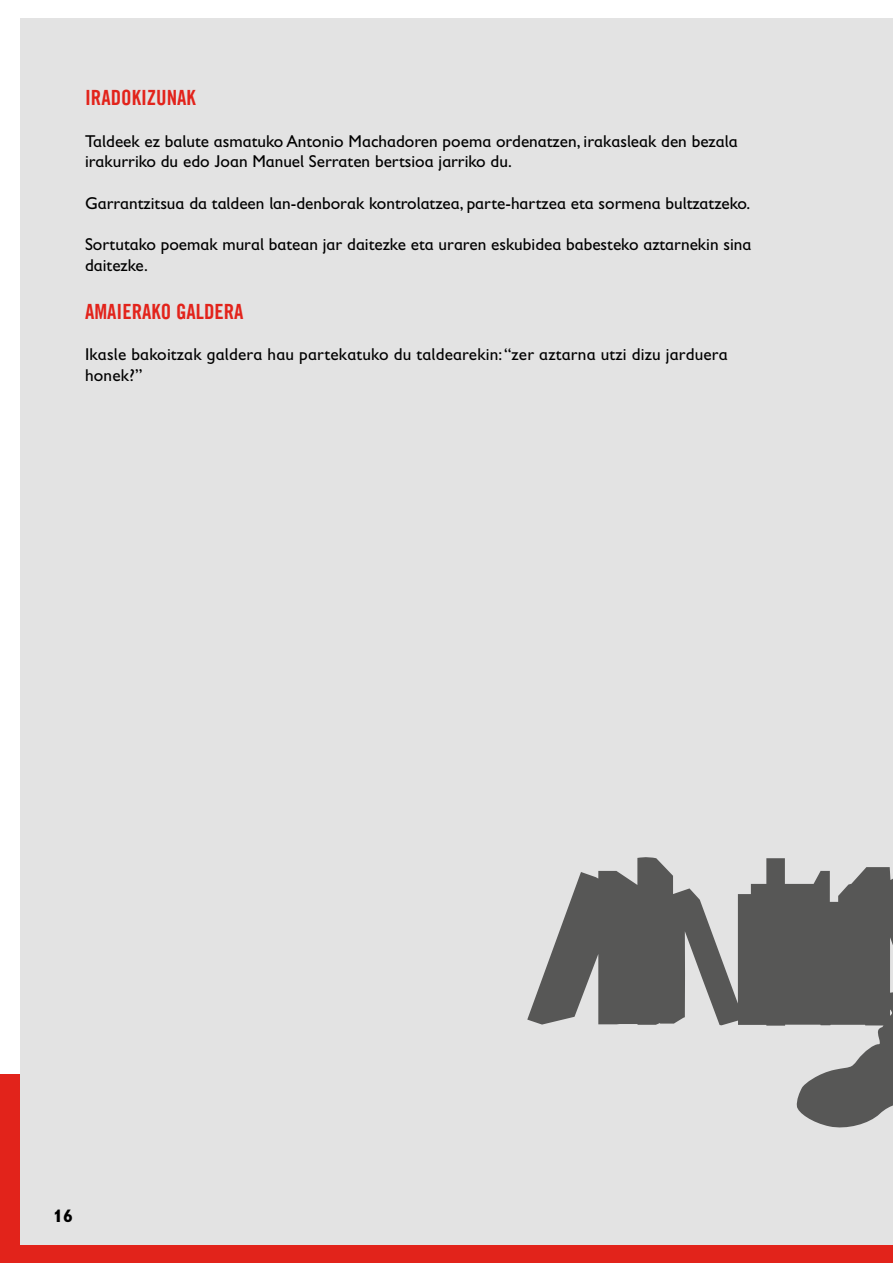
<style>
.page{position:relative;width:893px;height:1263px;background:#fff}
.page>*{position:absolute;margin:0;border:0;box-sizing:border-box;transform-origin:0 0}
.t1{font:21px "Trade Gothic LT Com Bd Cn 20";color:#e2231b}
.t2{font:700 18px "Gill Sans Infant Std";color:#000}
.t3{font:17.25px/20.7px "Gill Sans Infant Std";color:#000}
</style>
<div class="page">
<div style="left:0;top:1074px;width:893px;height:189px;background:#e2231b"></div>
<div style="left:20px;top:18px;width:873px;height:1227px;background:#e3e3e3"></div>
<svg style="left:796px;top:1026px;width:97px;height:102px;fill:#575756"></svg>
<svg style="left:527px;top:857px;width:366px;height:169px;fill:#575756"></svg>
<p class="t1" style="left:85px;top:85px;width:112px">IRADOKIZUNAK</p>
<p class="t3" style="left:85px;top:130px;width:654px">Taldeek ez balute asmatuko Antonio Machadoren poema ordenatzen, irakasleak den bezala irakurriko du edo Joan Manuel Serraten bertsioa jarriko du.</p>
<p class="t3" style="left:85px;top:193px;width:667px">Garrantzitsua da taldeen lan-denborak kontrolatzea, parte-hartzea eta sormena bultzatzeko.</p>
<p class="t3" style="left:85px;top:234px;width:668px">Sortutako poemak mural batean jar daitezke eta uraren eskubidea babesteko aztarnekin sina daitezke.</p>
<p class="t1" style="left:85px;top:298px;width:160px">AMAIERAKO GALDERA</p>
<p class="t3" style="left:85px;top:344px;width:644px">Ikasle bakoitzak galdera hau partekatuko du taldearekin: “zer aztarna utzi dizu jarduera honek?”</p>
<p class="t2" style="left:53px;top:1205px;width:21px">16</p>
</div>
